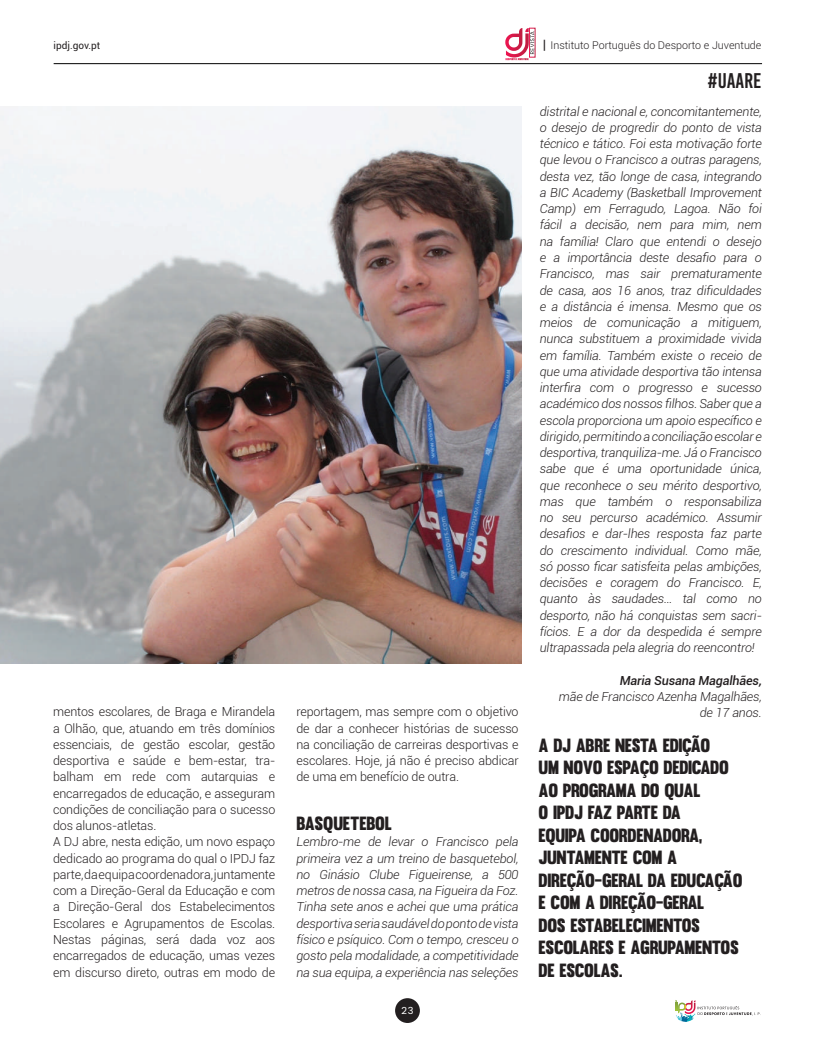
<style>
.page{position:relative;width:815px;height:1042px;background:#fff}
.page>*{position:absolute;margin:0;border:0;box-sizing:border-box;transform-origin:0 0}
.t1{font:21.25px "Bebas Kai";color:#231f20}
.t2{font:18.75px/22.5px "Muro";letter-spacing:-.02em;color:#231f20}
.t3{font:italic 300 12.5px/16.2px "Roboto";letter-spacing:-.01em;color:#231f20;text-align:justify}
.t4{font:300 12.5px/16.2px "Roboto";letter-spacing:-.01em;color:#231f20}
.t5{font:italic 500 12.5px "Roboto";letter-spacing:-.01em;color:#231f20}
.t6{font:300 10.75px "Roboto";color:#231f20}
.t7{font:10px "Roboto";color:#231f20}
.t8{font:10px "Kerox Non Commercial";color:#fff}
.s1{font-weight:400;font-stretch:condensed;font-size:12.88px}
</style>
<div class="page">
<svg style="left:505px;top:28px;width:29px;height:32px"></svg>
<div style="left:395px;top:998px;width:25px;height:25px;background:#231f20;border-radius:50%"></div>
<hr style="left:54px;top:63px;width:708px;height:1px;background:#000">
<svg style="left:676px;top:1000px;width:85px;height:21px"></svg>
<img style="left:0;top:106px;width:521px;height:557px">
<p class="t7" style="left:54px;top:38px;width:48px">ipdj.gov.pt</p>
<p class="t6" style="left:543px;top:38px;width:220px"><span class="s1">|</span> Instituto Português do Desporto e Juventude</p>
<h1 class="t1" style="left:707px;top:70px;width:56px">#UAARE</h1>
<p class="t4" style="left:53px;top:703px;width:224px">mentos escolares, de Braga e Mirandela a Olhão, que, atuando em três domínios essenciais, de gestão escolar, gestão desportiva e saúde e bem-estar, tra&shy;balham em rede com autarquias e encarregados de educação, e asseguram condições de conciliação para o sucesso dos alunos-atletas.<br>A DJ abre, nesta edição, um novo espaço dedicado ao programa do qual o IPDJ faz parte, da equipa coordenadora, juntamente com a Direção-Geral da Educação e com a Direção-Geral dos Estabelecimentos Escolares e Agrupamentos de Escolas.<br>Nestas páginas, será dada voz aos encarregados de educação, umas vezes em discurso direto, outras em modo de</p>
<p class="t4" style="left:296px;top:703px;width:224px;text-align:justify">reportagem, mas sempre com o objetivo de dar a conhecer histórias de sucesso na conciliação de carreiras desportivas e escolares. Hoje, já não é preciso abdicar de uma em benefício de outra.</p>
<h2 class="t2" style="left:296px;top:812px;width:97px">BASQUETEBOL</h2>
<p class="t3" style="left:296px;top:833px;width:224px">Lembro-me de levar o Francisco pela primeira vez a um treino de basquetebol, no Ginásio Clube Figueirense, a 500 metros de nossa casa, na Figueira da Foz.<br>Tinha sete anos e achei que uma prática desportiva seria saudável do ponto de vista físico e psíquico. Com o tempo, cresceu o gosto pela modalidade, a competitividade na sua equipa, a experiência nas seleções</p>
<p class="t8" style="left:402px;top:1003px;width:13px">23</p>
<p class="t3" style="left:540px;top:103px;width:224px">distrital e nacional e, concomitantemente, o desejo de progredir do ponto de vista técnico e tático. Foi esta motivação forte que levou o Francisco a outras paragens, desta vez, tão longe de casa, integrando a BIC Academy (Basketball Improvement Camp) em Ferragudo, Lagoa. Não foi fácil a decisão, nem para mim, nem na família! Claro que entendi o desejo e a importância deste desafio para o Francisco, mas sair prematuramente de casa, aos 16 anos, traz dificuldades e a distância é imensa. Mesmo que os meios de comunicação a mitiguem, nunca substituem a proximidade vivida em família. Também existe o receio de que uma atividade desportiva tão intensa interfira com o progresso e sucesso académico dos nossos filhos. Saber que a escola proporciona um apoio específico e dirigido, permitindo a conciliação escolar e desportiva, tranquiliza-me. Já o Francisco sabe que é uma oportunidade única, que reconhece o seu mérito desportivo, mas que também o responsabiliza no seu percurso académico. Assumir desafios e dar-lhes resposta faz parte do crescimento individual. Como mãe, só posso ficar satisfeita pelas ambições, decisões e coragem do Francisco. E, quanto às saudades… tal como no desporto, não há conquistas sem sacri&shy;fícios. E a dor da despedida é sempre ultrapassada pela alegria do reencontro!</p>
<p class="t5" style="left:620px;top:671px;width:143px">Maria Susana Magalhães,</p>
<p class="t3" style="left:559px;top:688px;width:205px;text-align:right">mãe de Francisco Azenha Magalhães, de 17 anos.</p>
<h2 class="t2" style="left:539px;top:734px;width:205px">A DJ ABRE NESTA EDIÇÃO<br>UM NOVO ESPAÇO DEDICADO<br>AO PROGRAMA DO QUAL<br>O IPDJ FAZ PARTE DA<br>EQUIPA COORDENADORA,<br>JUNTAMENTE COM A<br>DIREÇÃO-GERAL DA EDUCAÇÃO<br>E COM A DIREÇÃO-GERAL<br>DOS ESTABELECIMENTOS<br>ESCOLARES E AGRUPAMENTOS<br>DE ESCOLAS.</h2>
</div>
